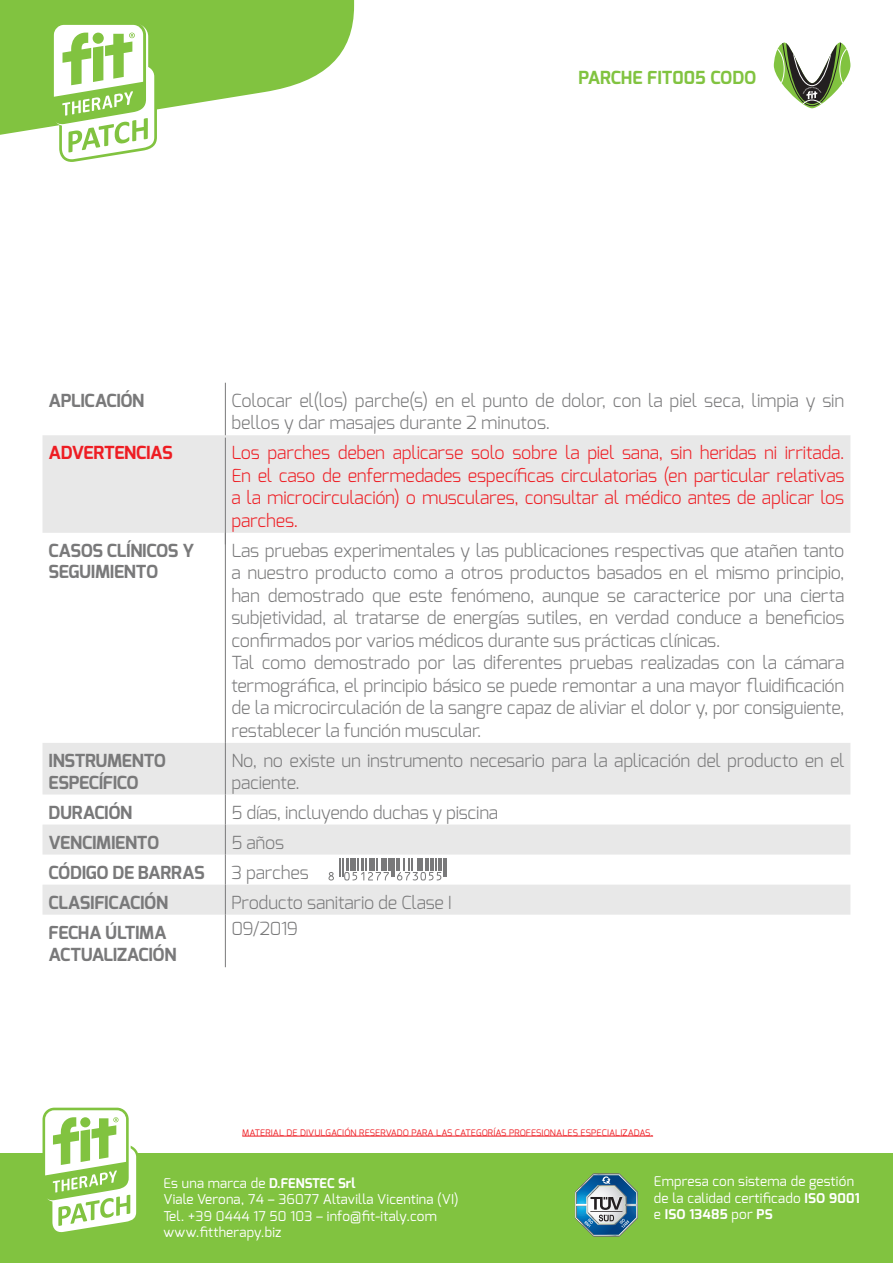
<style>
.page{position:relative;width:893px;height:1263px;background:#fff}
.page>*{position:absolute;margin:0;border:0;box-sizing:border-box;transform-origin:0 0}
.t1{font:300 18px/22.5px "Exo";letter-spacing:-.015em;color:#79797a}
.t2{font:300 18px/22.5px "Exo";letter-spacing:-.015em;color:#ee1d23;text-align:justify}
.t3{font:700 18px/21.6px "Exo";letter-spacing:-.02em;color:#79797a}
.t4{font:700 18px "Exo";color:#81c340}
.t5{font:700 18px "Exo";letter-spacing:-.02em;color:#ee1d23}
.t6{font:13.5px/16.5px "Exo";letter-spacing:.015em;color:#fff}
.t7{font:9px "Exo";letter-spacing:.015em;color:#ee1d23}
.s1{font-weight:700}
</style>
<div class="page">
<div style="left:0;top:1153px;width:893px;height:110px;background:#81c340"></div>
<svg style="left:43px;top:1108px;width:95px;height:125px"></svg>
<svg style="left:575px;top:1173px;width:63px;height:63px"></svg>
<svg style="left:0;top:0;width:354px;height:135px;fill:#81c340"></svg>
<svg style="left:51px;top:22px;width:106px;height:140px"></svg>
<hr style="left:242px;top:1136px;width:411px;height:1px;background:#ee1d23">
<svg style="left:43px;top:435px;width:807px;height:480px"></svg>
<hr style="left:225px;top:383px;width:1px;height:52px;background:#79797a">
<hr style="left:225px;top:533px;width:1px;height:210px;background:#79797a">
<hr style="left:225px;top:743px;width:1px;height:51px;background:#79797a">
<hr style="left:225px;top:794px;width:1px;height:30px;background:#79797a">
<hr style="left:225px;top:824px;width:1px;height:30px;background:#79797a">
<hr style="left:225px;top:854px;width:1px;height:31px;background:#79797a">
<hr style="left:225px;top:885px;width:1px;height:30px;background:#79797a">
<hr style="left:225px;top:915px;width:1px;height:52px;background:#79797a">
<hr style="left:225px;top:438px;width:1px;height:106px;background:#79797a">
<svg style="left:328px;top:872px;width:6px;height:8px"></svg>
<svg style="left:340px;top:858px;width:106px;height:22px"></svg>
<svg style="left:774px;top:43px;width:76px;height:65px"></svg>
<p class="t4" style="left:578px;top:66px;width:179px">PARCHE FIT005 CODO</p>
<p class="t3" style="left:49px;top:389px;width:97px">APLICACIÓN</p>
<p class="t1" style="left:231px;top:389px;width:614px">Colocar el(los) parche(s) en el punto de dolor, con la piel seca, limpia y sin bellos y dar masajes durante 2 minutos.</p>
<p class="t5" style="left:49px;top:441px;width:126px">ADVERTENCIAS</p>
<p class="t2" style="left:231px;top:441px;width:615px">Los parches deben aplicarse solo sobre la piel sana, sin heridas ni irritada.<br>En el caso de enfermedades específicas circulatorias (en particular relativas a la microcirculación) o musculares, consultar al médico antes de aplicar los parches.</p>
<p class="t3" style="left:49px;top:540px;width:147px">CASOS CLÍNICOS Y<br>SEGUIMIENTO</p>
<p class="t1" style="left:231px;top:539px;width:615px">Las pruebas experimentales y las publicaciones respectivas que atañen tanto a nuestro producto como a otros productos basados en el mismo principio, han demostrado que este fenómeno, aunque se caracterice por una cierta subjetividad, al tratarse de energías sutiles, en verdad conduce a beneficios confirmados por varios médicos durante sus prácticas clínicas.<br>Tal como demostrado por las diferentes pruebas realizadas con la cámara termográfica, el principio básico se puede remontar a una mayor fluidificación de la microcirculación de la sangre capaz de aliviar el dolor y, por consiguiente, restablecer la función muscular.</p>
<p class="t3" style="left:49px;top:750px;width:119px">INSTRUMENTO<br>ESPECÍFICO</p>
<p class="t1" style="left:231px;top:749px;width:615px;line-height:21.6px">No, no existe un instrumento necesario para la aplicación del producto en el paciente.</p>
<p class="t3" style="left:49px;top:801px;width:85px">DURACIÓN</p>
<p class="t1" style="left:231px;top:801px;width:268px">5 días, incluyendo duchas y piscina</p>
<p class="t3" style="left:49px;top:831px;width:112px">VENCIMIENTO</p>
<p class="t1" style="left:231px;top:831px;width:54px">5 años</p>
<p class="t3" style="left:49px;top:861px;width:158px">CÓDIGO DE BARRAS</p>
<p class="t1" style="left:231px;top:861px;width:79px">3 parches</p>
<p class="t3" style="left:49px;top:891px;width:121px">CLASIFICACIÓN</p>
<p class="t1" style="left:231px;top:891px;width:222px">Producto sanitario de Clase I</p>
<p class="t3" style="left:49px;top:921px;width:130px;line-height:22.5px">FECHA ÚLTIMA<br>ACTUALIZACIÓN</p>
<p class="t1" style="left:231px;top:917px;width:68px">09/2019</p>
<p class="t7" style="left:242px;top:1126px;width:412px">MATERIAL DE DIVULGACIÓN RESERVADO PARA LAS CATEGORÍAS PROFESIONALES ESPECIALIZADAS.</p>
<p class="t6" style="left:163px;top:1174px;width:297px">Es una marca de <span class="s1">D.FENSTEC Srl<br></span>Viale Verona, 74 – 36077 Altavilla Vicentina (VI)<br>Tel. +39 0444 17 50 103 – info@fit-italy.com www.fittherapy.biz</p>
<p class="t6" style="left:654px;top:1173px;width:207px">Empresa con sistema de gestión de la calidad certificado <span class="s1">ISO 9001 </span>e <span class="s1">ISO 13485</span> por <span class="s1">PS</span></p>
</div>
